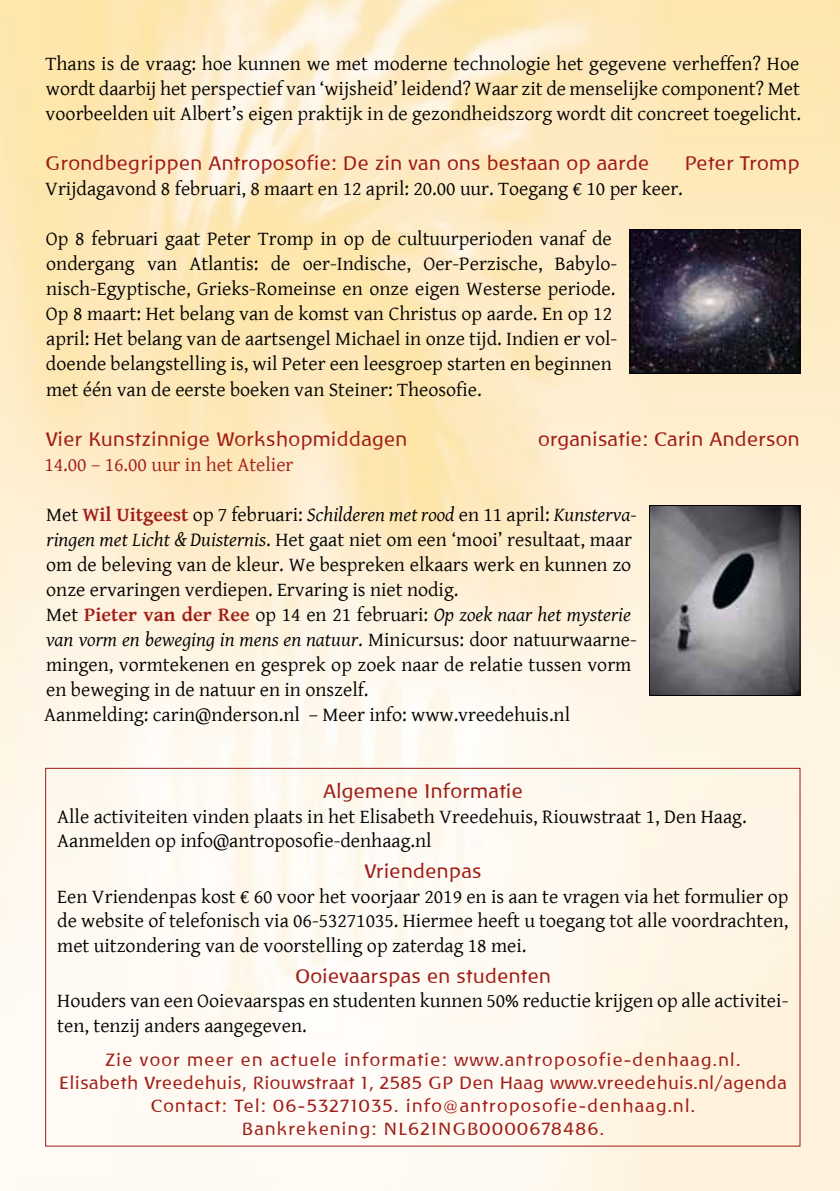
<style>
.page{position:relative;width:840px;height:1191px;background:#fff}
.page>*{position:absolute;margin:0;border:0;box-sizing:border-box;transform-origin:0 0}
.t1{font:20px/25px "Gentium Basic";color:#000}
.t2{font:20px "Baar Philos";color:#a01d17}
.t3{font:20px "Gentium Basic";color:#a01d17}
.t4{font:18px/22.8px "Baar Philos";letter-spacing:.05em;color:#a01d17;text-align:center}
.s1{font-weight:700;color:#a01d17}
.s2{font-style:italic}
</style>
<div class="page">
<img style="left:0;top:0;width:839px;height:1191px">
<img style="left:631px;top:231px;width:166px;height:140px">
<div style="left:629px;top:229px;width:170px;height:144px;border:1px solid #000"></div>
<img style="left:651px;top:507px;width:146px;height:186px">
<div style="left:649px;top:505px;width:150px;height:190px;border:1px solid #000"></div>
<p class="t1" style="left:45px;top:51px;width:756px;text-align:justify">Thans is de vraag: hoe kunnen we met moderne technologie het gegevene verheffen? Hoe wordt daarbij het perspectief van ‘wijsheid’ leidend? Waar zit de menselijke component? Met voorbeelden uit Albert’s eigen praktijk in de gezondheidszorg wordt dit concreet toegelicht.</p>
<p class="t2" style="left:45px;top:152px;width:605px">Grondbegrippen Antroposofie: De zin van ons bestaan op aarde</p>
<p class="t2" style="left:684px;top:152px;width:116px">Peter Tromp</p>
<p class="t1" style="left:45px;top:176px;width:639px">Vrijdagavond 8 februari, 8 maart en 12 april: 20.00 uur. Toegang € 10 per keer.</p>
<p class="t1" style="left:46px;top:226px;width:572px">Op 8 februari gaat Peter Tromp in op de cultuurperioden vanaf de ondergang van Atlantis: de oer-Indische, Oer-Perzische, Babylo&shy;nisch-Egyptische, Grieks-Romeinse en onze eigen Westerse periode.<br>Op 8 maart: Het belang van de komst van Christus op aarde. En op 12 april: Het belang van de aartsengel Michael in onze tijd. Indien er vol&shy;doende belangstelling is, wil Peter een leesgroep starten en beginnen met één van de eerste boeken van Steiner: Theosofie.</p>
<p class="t2" style="left:45px;top:427px;width:363px">Vier Kunstzinnige Workshopmiddagen</p>
<p class="t2" style="left:537px;top:427px;width:263px">organisatie: Carin Anderson</p>
<p class="t3" style="left:44px;top:449px;width:250px">14.00 – 16.00 uur in het Atelier</p>
<p class="t1" style="left:44px;top:501px;width:594px">Met <span class="s1">Wil Uitgeest</span> op 7 februari: <span class="s2">Schilderen met rood</span> en 11 april: <span class="s2">Kunsterva&shy;ringen met Licht &amp; Duisternis</span>. Het gaat niet om een ‘mooi’ resultaat, maar om de beleving van de kleur. We bespreken elkaars werk en kunnen zo onze ervaringen verdiepen. Ervaring is niet nodig.<br>Met <span class="s1">Pieter van der Ree</span> op 14 en 21 februari: <span class="s2">Op zoek naar het mysterie van vorm en beweging in mens en natuur</span>. Minicursus: door natuurwaarne&shy;mingen, vormtekenen en gesprek op zoek naar de relatie tussen vorm en beweging in de natuur en in onszelf.<br>Aanmelding: carin@nderson.nl – Meer info: www.vreedehuis.nl</p>
<p class="t2" style="left:322px;top:780px;width:201px">Algemene Informatie</p>
<p class="t1" style="left:57px;top:803px;width:690px">Alle activiteiten vinden plaats in het Elisabeth Vreedehuis, Riouwstraat 1, Den Haag.<br>Aanmelden op info@antroposofie-denhaag.nl</p>
<p class="t2" style="left:364px;top:860px;width:119px">Vriendenpas</p>
<p class="t1" style="left:57px;top:883px;width:732px;text-align:justify">Een Vriendenpas kost € 60 voor het voorjaar 2019 en is aan te vragen via het formulier op de website of telefonisch via 06-53271035. Hiermee heeft u toegang tot alle voordrachten, met uitzondering van de voorstelling op zaterdag 18 mei.</p>
<p class="t2" style="left:294px;top:964px;width:257px">Ooievaarspas en studenten</p>
<p class="t1" style="left:57px;top:988px;width:732px">Houders van een Ooievaarspas en studenten kunnen 50% reductie krijgen op alle activitei&shy;ten, tenzij anders aangegeven.</p>
<p class="t4" style="left:59px;top:1048px;width:729px">Zie voor meer en actuele informatie: www.antroposofie-denhaag.nl.<br>Elisabeth Vreedehuis, Riouwstraat 1, 2585 GP Den Haag www.vreedehuis.nl/agenda Contact: Tel: 06-53271035. info@antroposofie-denhaag.nl.<br>Bankrekening: NL62INGB0000678486.</p>
</div>
